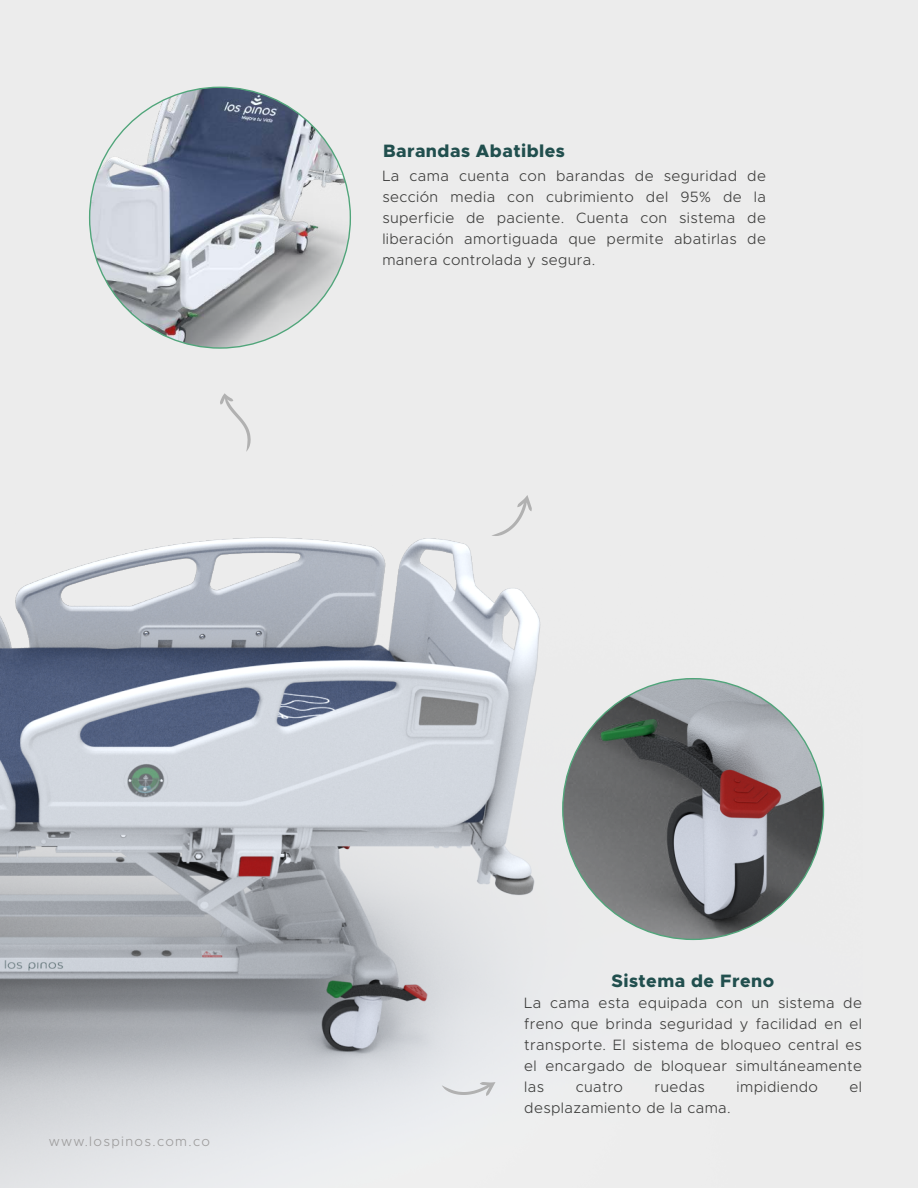
<style>
.page{position:relative;width:918px;height:1188px;background:#ececec}
.page>*{position:absolute;margin:0;border:0;box-sizing:border-box;transform-origin:0 0}
.t1{font:800 18px "Metropolis";letter-spacing:.025em;color:#214f4e}
.t2{font:300 15px/21px "Metropolis";letter-spacing:.025em;color:#3c3c3b;text-align:justify}
.t3{font:300 13.5px "Metropolis";letter-spacing:.1em;color:#9c9b9b}
</style>
<div class="page">
<img style="left:0;top:537px;width:825px;height:648px">
<svg style="left:220px;top:393px;width:31px;height:59px"></svg>
<svg style="left:442px;top:1082px;width:54px;height:14px"></svg>
<img style="left:90px;top:87px;width:260px;height:261px;border-radius:130px">
<img style="left:563px;top:679px;width:261px;height:260px;border-radius:130px">
<svg style="left:492px;top:495px;width:40px;height:41px"></svg>
<p class="t1" style="left:383px;top:139px;width:183px">Barandas Abatibles</p>
<p class="t2" style="left:382px;top:165px;width:385px">La cama cuenta con barandas de seguridad de sección media con cubrimiento del 95% de la superficie de paciente. Cuenta con sistema de liberación amortiguada que permite abatirlas de manera controlada y segura.</p>
<p class="t3" style="left:49px;top:1133px;width:163px">www.lospinos.com.co</p>
<p class="t1" style="left:611px;top:969px;width:164px">Sistema de Freno</p>
<p class="t2" style="left:524px;top:992px;width:339px">La cama esta equipada con un sistema de freno que brinda seguridad y facilidad en el transporte. El sistema de bloqueo central es el encargado de bloquear simultáneamente las</p>
<p class="t2" style="left:576px;top:1076px;width:49px">cuatro</p>
<p class="t2" style="left:655px;top:1076px;width:52px">ruedas</p>
<p class="t2" style="left:736px;top:1076px;width:83px">impidiendo</p>
<p class="t2" style="left:849px;top:1076px;width:14px">el</p>
<p class="t2" style="left:524px;top:1097px;width:208px">desplazamiento de la cama.</p>
</div>
